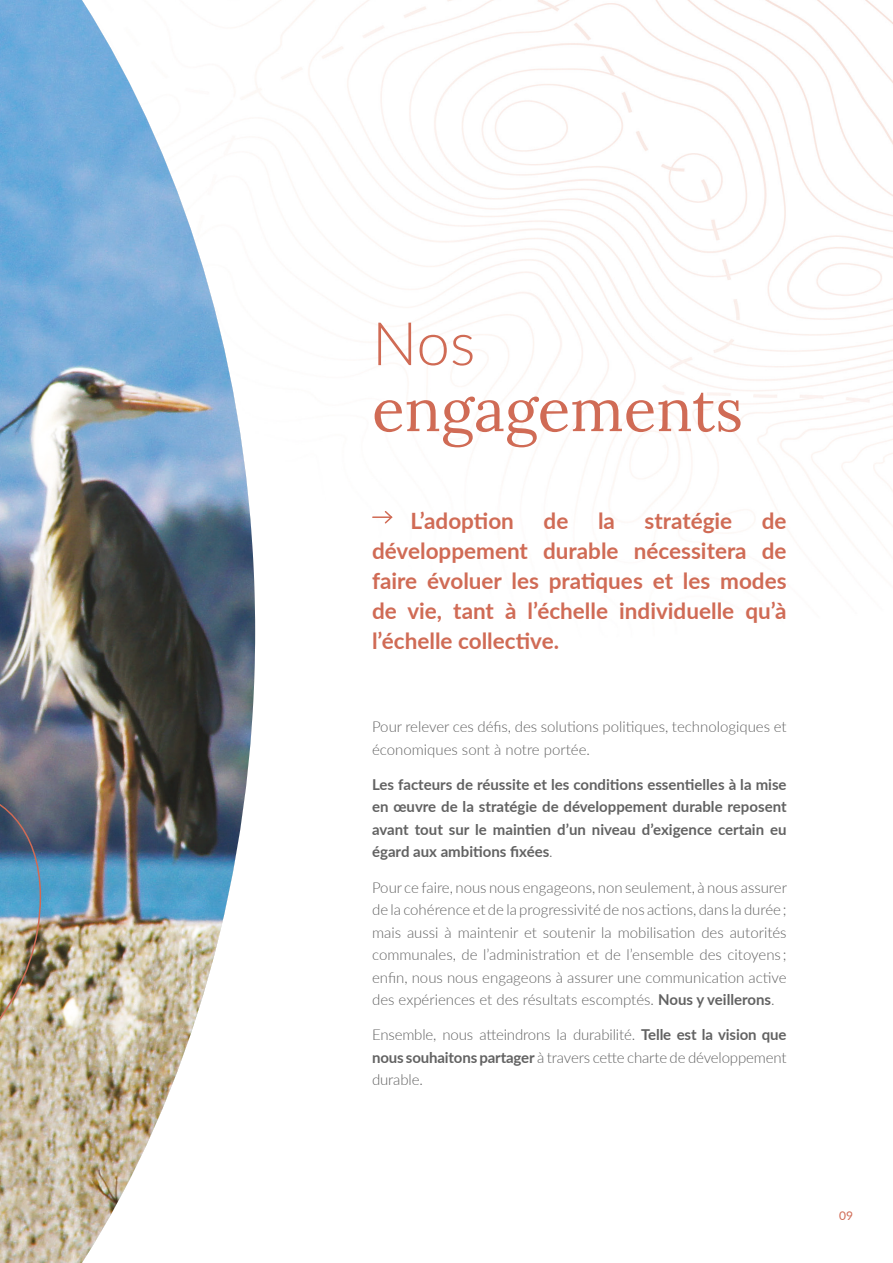
<style>
.page{position:relative;width:893px;height:1263px;background:#fff}
.page>*{position:absolute;margin:0;border:0;box-sizing:border-box;transform-origin:0 0}
.Titres_Lora{font:60px "Lora";color:#d06b55}
.Titres_Lato{font:300 60px "Lato";color:#d06b55}
.Soustitres{font:700 22.5px/30px "Lato";color:#d06b55;text-align:justify}
.Body_text{font:300 15px/22.5px "Lato";color:#626262;text-align:justify}
.Body_text-2{font:700 15px/22.5px "Lato";color:#626262;text-align:justify}
.Citations{font:12px "Lato";color:#d06b55}
.s1{font-weight:300}
.s2{font-weight:700}
</style>
<div class="page">
<img style="left:255px;top:0;width:638px;height:646px">
<img style="left:0;top:0;width:255px;height:1263px">
<svg style="left:373px;top:509px;width:21px;height:16px"></svg>
<img style="left:0;top:789px;width:42px;height:334px">
<p class="Titres_Lato" style="left:372px;top:302px;width:105px">Nos</p>
<p class="Titres_Lora" style="left:372px;top:364px;width:372px">engagements</p>
<p class="Soustitres" style="left:410px;top:505px;width:105px">L’adoption</p>
<p class="Soustitres" style="left:544px;top:505px;width:26px">de</p>
<p class="Soustitres" style="left:598px;top:505px;width:18px">la</p>
<p class="Soustitres" style="left:645px;top:505px;width:89px">stratégie</p>
<p class="Soustitres" style="left:372px;top:505px;width:416px;text-indent:390px">de développement durable nécessitera de faire évoluer les pratiques et les modes de vie, tant à l’échelle individuelle qu’à l’échelle collective.</p>
<p class="Body_text" style="left:372px;top:715px;width:416px">Pour relever ces défis, des solutions politiques, technologiques et économiques sont à notre portée.</p>
<p class="Body_text-2" style="left:372px;top:772px;width:416px">Les facteurs de réussite et les conditions essentielles à la mise en œuvre de la stratégie de développement durable reposent avant tout sur le maintien d’un niveau d’exigence certain eu égard aux ambitions fixées<span class="s1">.</span></p>
<p class="Body_text" style="left:372px;top:875px;width:416px">Pour ce faire, nous nous engageons, non seulement, à nous assurer de la cohérence et de la progressivité de nos actions, dans la durée ; mais aussi à maintenir et soutenir la mobilisation des autorités communales, de l’administration et de l’ensemble des citoyens ; enfin, nous nous engageons à assurer une communication active des expériences et des résultats escomptés. <span class="s2">Nous y veillerons</span>.</p>
<p class="Body_text" style="left:372px;top:1023px;width:416px">Ensemble, nous atteindrons la durabilité. <span class="s2">Telle est la vision que nous souhaitons partager</span> à travers cette charte de développement durable.</p>
<p class="Citations" style="left:839px;top:1206px;width:15px">09</p>
</div>
